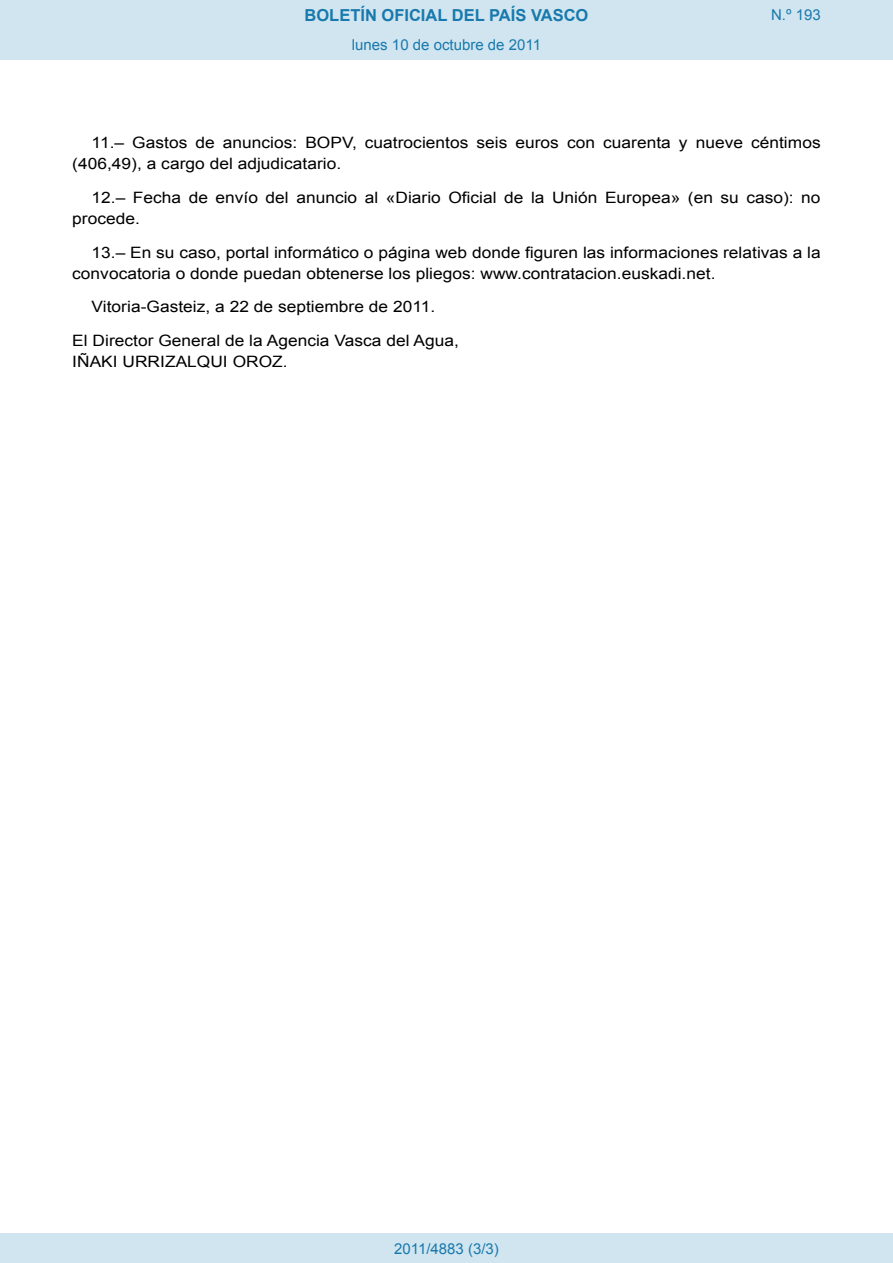
<style>
.page{position:relative;width:893px;height:1263px;background:#fff}
.page>*{position:absolute;margin:0;border:0;box-sizing:border-box;transform-origin:0 0}
.t1{font:700 16.5px "Arial";color:#1879ad}
.BOPVDetalle{font:15.6px/21px "Arial";color:#000;scale:1.11 1}
.BOPVFirmaPuesto{font:15.6px "Arial";color:#000;scale:1.11 1}
.BOPVFirmaLugFec{font:15.6px "Arial";color:#000;scale:1.11 1}
.BOPVFirmaNombre{font:15.6px "Arial";color:#000;scale:1.11 1}
.Paginacion_Centro{font:15px "Arial";color:#1879ad}
</style>
<div class="page">
<div style="left:0;top:0;width:893px;height:60px;background:#d0e5f0"></div>
<div style="left:0;top:1233px;width:893px;height:30px;background:#d0e5f0"></div>
<p class="t1" style="left:305px;top:4px;width:285px">BOLETÍN OFICIAL DEL PAÍS VASCO</p>
<p class="Paginacion_Centro" style="left:352px;top:35px;width:191px">lunes 10 de octubre de 2011</p>
<p class="Paginacion_Centro" style="left:771px;top:5px;width:51px">N.º 193</p>
<p class="BOPVDetalle" style="left:72px;top:132px;width:676px;text-indent:19px">11.– Gastos de anuncios: BOPV, cuatrocientos seis euros con cuarenta y nueve céntimos (406,49), a cargo del adjudicatario.</p>
<p class="BOPVDetalle" style="left:72px;top:187px;width:676px;text-indent:19px">12.– Fecha de envío del anuncio al «Diario Oficial de la Unión Europea» (en su caso): no procede.</p>
<p class="BOPVDetalle" style="left:72px;top:242px;width:676px;text-indent:19px">13.– En su caso, portal informático o página web donde figuren las informaciones relativas a la convocatoria o donde puedan obtenerse los pliegos: www.contratacion.euskadi.net.</p>
<p class="BOPVFirmaLugFec" style="left:92px;top:297px;width:311px">Vitoria-Gasteiz, a 22 de septiembre de 2011.</p>
<p class="BOPVFirmaPuesto" style="left:72px;top:330px;width:350px">El Director General de la Agencia Vasca del Agua,</p>
<p class="BOPVFirmaNombre" style="left:72px;top:351px;width:196px">IÑAKI URRIZALQUI OROZ.</p>
<p class="Paginacion_Centro" style="left:394px;top:1238px;width:106px">2011/4883 (3/3)</p>
</div>
